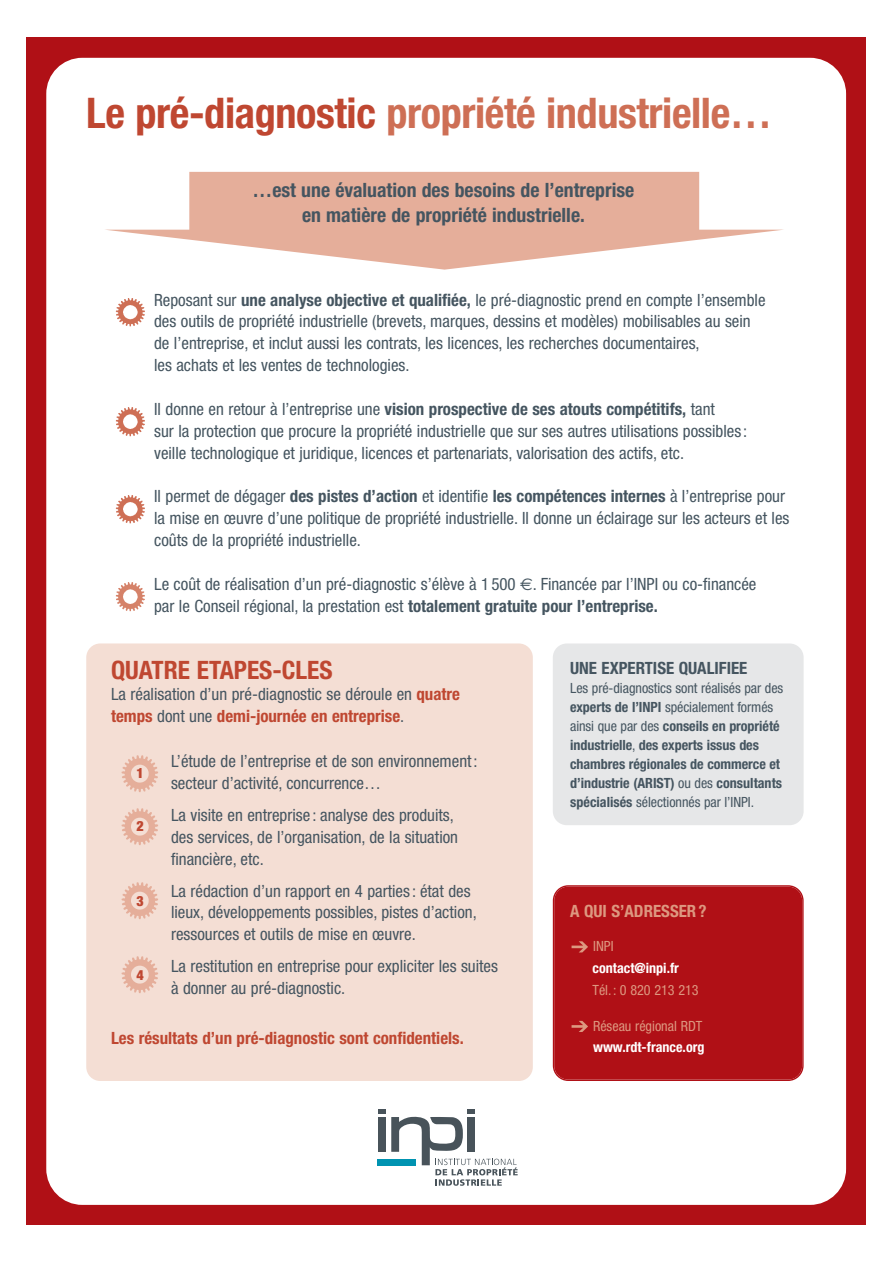
<style>
.page{position:relative;width:893px;height:1263px;background:#fff}
.page>*{position:absolute;margin:0;border:0;box-sizing:border-box;transform-origin:0 0}
.t1{font:700 condensed 42.3px "Helvetica Neue";letter-spacing:-.01em;color:#ce6f55}
.t2{font:700 condensed 25.35px "Helvetica Neue";color:#bf4731}
.t3{font:700 condensed 19.8px/24.8px "Helvetica Neue";color:#455560;text-align:center}
.t4{font:condensed 16.95px/21.9px "Helvetica Neue";color:#455560}
.t5{font:700 condensed 16.95px "Helvetica Neue";color:#bf4731}
.t6{font:700 condensed 16.95px "Helvetica Neue";color:#455560}
.t7{font:700 condensed 16.95px "Helvetica Neue";color:#dd9880}
.t8{font:700 condensed 14.1px/19px "Helvetica Neue";letter-spacing:-.005em;color:#455560}
.t9{font:condensed 14.1px "Helvetica Neue";color:#dd9880}
.t10{font:700 condensed 14.1px "Helvetica Neue";color:#fff}
.t11{font:900 condensed 14.1px "Helvetica Neue";color:#bf4731}
.s1{color:#bf4731}
.s2{font-weight:700}
.s3{font-family:"Euro Sans";font-stretch:normal}
.s4{font-weight:700;color:#bf4731}
.s5{font-weight:400}
</style>
<div class="page">
<div style="left:26px;top:38px;width:840px;height:1187px;background:#b01016"></div>
<div style="left:46px;top:58px;width:800px;height:1147px;background:#fff;border-radius:36px"></div>
<div style="left:553px;top:644px;width:250px;height:181px;background:#e6e7e8;border-radius:14px"></div>
<svg style="left:105px;top:172px;width:678px;height:98px;fill:#e5ae9a"></svg>
<img style="left:115px;top:582px;width:31px;height:30px;border-radius:50%">
<img style="left:115px;top:494px;width:31px;height:30px;border-radius:50%">
<img style="left:115px;top:407px;width:31px;height:30px;border-radius:50%">
<img style="left:115px;top:297px;width:31px;height:31px;border-radius:50%">
<div style="left:86px;top:643px;width:447px;height:438px;background:#f4ded4;border-radius:14px"></div>
<img style="left:121px;top:755px;width:37px;height:37px">
<img style="left:121px;top:808px;width:37px;height:37px">
<img style="left:121px;top:882px;width:37px;height:37px">
<img style="left:121px;top:956px;width:37px;height:37px">
<div style="left:553px;top:885px;width:250px;height:196px;background:#b01016"></div>
<svg style="left:391px;top:1116px;width:126px;height:70px"></svg>
<div style="left:377px;top:1117px;width:8px;height:35px;background:#48535a"></div>
<div style="left:377px;top:1109px;width:8px;height:5px;background:#48535a"></div>
<div style="left:467px;top:1109px;width:8px;height:5px;background:#48535a"></div>
<div style="left:467px;top:1117px;width:8px;height:35px;background:#48535a"></div>
<div style="left:377px;top:1159px;width:38px;height:6px;background:#0093b1"></div>
<svg style="left:571px;top:1021px;width:17px;height:11px"></svg>
<svg style="left:571px;top:941px;width:17px;height:11px"></svg>
<h1 class="t1" style="left:86px;top:98px;width:687px"><span class="s1">Le pré-diagnostic</span> propriété industrielle…</h1>
<p class="t3" style="left:252px;top:179px;width:383px">…est une évaluation des besoins de l’entreprise en matière de propriété industrielle.</p>
<p class="t4" style="left:154px;top:290px;width:613px">Reposant sur <span class="s2">une analyse objective et qualifiée,</span> le pré-diagnostic prend en compte l’ensemble des outils de propriété industrielle (brevets, marques, dessins et modèles) mobilisables au sein de l’entreprise, et inclut aussi les contrats, les licences, les recherches documentaires,<br>les achats et les ventes de technologies.</p>
<p class="t4" style="left:154px;top:399px;width:594px">Il donne en retour à l’entreprise une <span class="s2">vision prospective de ses atouts compétitifs,</span> tant<br>sur la protection que procure la propriété industrielle que sur ses autres utilisations possibles: veille technologique et juridique, licences et partenariats, valorisation des actifs, etc.</p>
<p class="t4" style="left:154px;top:487px;width:636px">Il permet de dégager <span class="s2">des pistes d’action</span> et identifie <span class="s2">les compétences internes</span> à l’entreprise pour la mise en œuvre d’une politique de propriété industrielle. Il donne un éclairage sur les acteurs et les coûts de la propriété industrielle.</p>
<p class="t4" style="left:154px;top:574px;width:603px">Le coût de réalisation d’un pré-diagnostic s’élève à 1 500 <span class="s3">€</span>. Financée par l’INPI ou co-financée par le Conseil régional, la prestation est <span class="s2">totalement gratuite pour l’entreprise.</span></p>
<h2 class="t2" style="left:111px;top:660px;width:223px">QUATRE ETAPES-CLES</h2>
<p class="t4" style="left:111px;top:685px;width:350px">La réalisation d’un pré-diagnostic se déroule en <span class="s4">quatre temps</span> dont une <span class="s4">demi-journée en entreprise</span>.</p>
<p class="t4" style="left:171px;top:752px;width:308px">L’étude de l’entreprise et de son environnement: secteur d’activité, concurrence…</p>
<p class="t4" style="left:171px;top:806px;width:288px">La visite en entreprise: analyse des produits, des services, de l’organisation, de la situation financière, etc.</p>
<p class="t4" style="left:171px;top:881px;width:307px">La rédaction d’un rapport en 4 parties : état des lieux, développements possibles, pistes d’action, ressources et outils de mise en œuvre.</p>
<p class="t4" style="left:171px;top:957px;width:328px">La restitution en entreprise pour expliciter les suites à donner au pré-diagnostic.</p>
<p class="t5" style="left:111px;top:1032px;width:354px">Les résultats d’un pré-diagnostic sont confidentiels.</p>
<p class="t11" style="left:137px;top:768px;width:9px">1</p>
<p class="t11" style="left:137px;top:821px;width:9px">2</p>
<p class="t11" style="left:137px;top:895px;width:9px">3</p>
<p class="t11" style="left:137px;top:970px;width:9px">4</p>
<p class="t6" style="left:570px;top:661px;width:179px">UNE EXPERTISE QUALIFIEE</p>
<p class="t8" style="left:570px;top:679px;width:215px"><span class="s5">Les pré-diagnostics sont réalisés par des </span>experts de l’INPI <span class="s5">spécialement formés ainsi que par des</span> conseils en propriété industrielle<span class="s5">,</span> des experts issus des chambres régionales de commerce et d’industrie (ARIST) <span class="s5">ou des</span> consultants spécialisés <span class="s5">sélectionnés par l’INPI.</span></p>
<p class="t7" style="left:570px;top:905px;width:138px">A QUI S’ADRESSER ?</p>
<p class="t9" style="left:593px;top:941px;width:22px">INPI</p>
<p class="t10" style="left:592px;top:963px;width:88px">contact@inpi.fr</p>
<p class="t9" style="left:592px;top:985px;width:108px">Tél. : 0 820 213 213</p>
<p class="t9" style="left:593px;top:1021px;width:111px">Réseau régional RDT</p>
<p class="t10" style="left:593px;top:1042px;width:113px">www.rdt-france.org</p>
</div>
